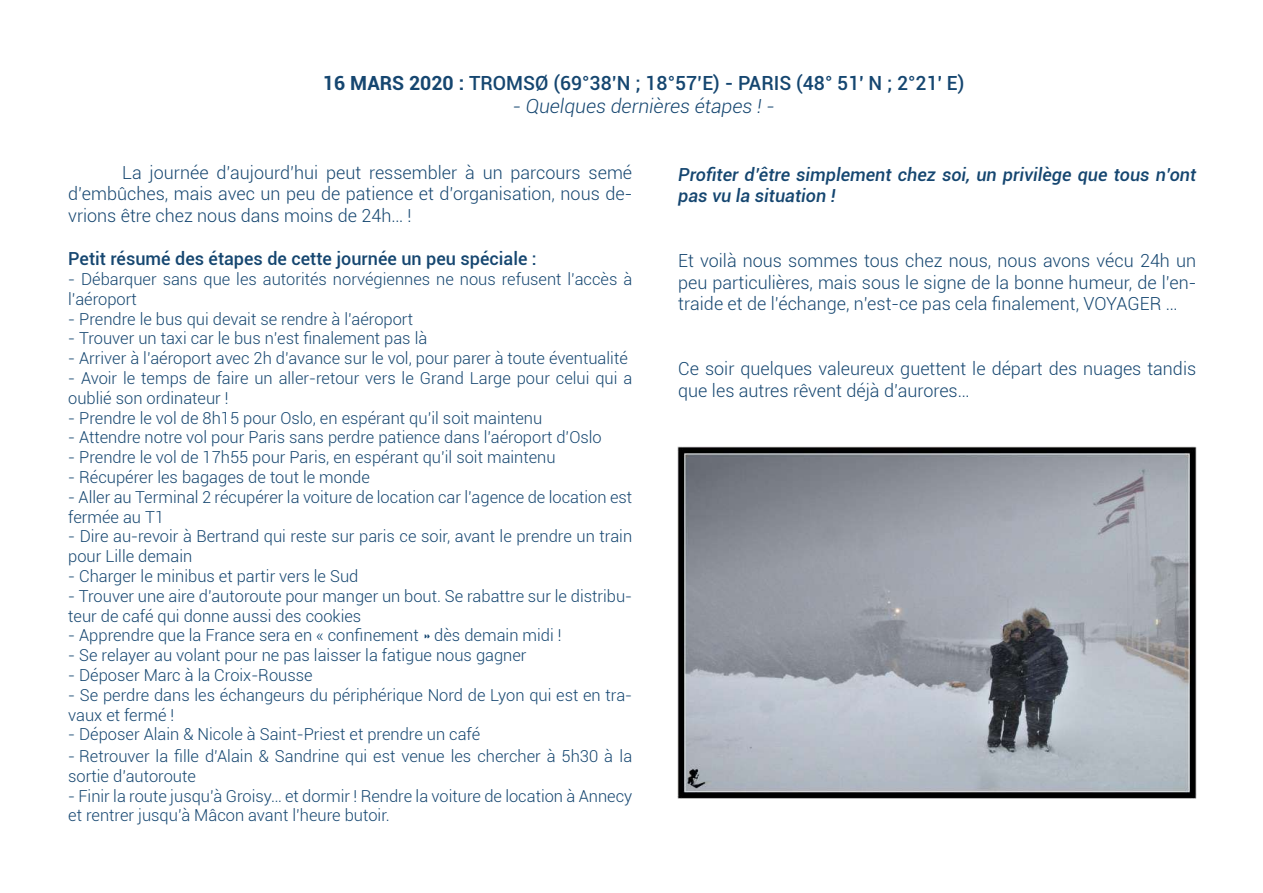
<style>
.page{position:relative;width:1263px;height:893px;background:#fff}
.page>*{position:absolute;margin:0;border:0;box-sizing:border-box;transform-origin:0 0}
.t1{font:500 19.5px "Roboto";color:#154670}
.t2{font:italic 300 19.5px "Roboto";color:#154670}
.t3{font:300 18px/21.6px "Roboto";color:#154670;text-align:justify}
.t4{font:italic 500 18px/21.6px "Roboto";color:#154670}
.t5{font:500 18px "Roboto";color:#154670}
.t6{font:300 16.5px/19.8px "Roboto";color:#154670}
.s1{font-weight:700}
</style>
<div class="page">
<img style="left:677px;top:447px;width:519px;height:351px">
<p class="t1" style="left:323px;top:69px;width:643px"><span class="s1">16 MARS 2020 :</span> TROMSØ (69°38’N ; 18°57’E) - PARIS (48° 51′ N ; 2°21′ E)</p>
<p class="t2" style="left:513px;top:92px;width:263px">- Quelques dernières étapes ! -</p>
<p class="t3" style="left:68px;top:161px;width:565px;text-indent:54px">La journée d’aujourd’hui peut ressembler à un parcours semé d’embûches, mais avec un peu de patience et d’organisation, nous de&shy;vrions être chez nous dans moins de 24h… !</p>
<p class="t5" style="left:68px;top:246px;width:470px">Petit résumé des étapes de cette journée un peu spéciale :</p>
<p class="t6" style="left:68px;top:269px;width:565px">- Débarquer sans que les autorités norvégiennes ne nous refusent l’accès à l’aéroport</p>
<p class="t6" style="left:68px;top:308px;width:346px">- Prendre le bus qui devait se rendre à l’aéroport</p>
<p class="t6" style="left:68px;top:328px;width:361px">- Trouver un taxi car le bus n’est finalement pas là</p>
<p class="t6" style="left:68px;top:348px;width:561px">- Arriver à l’aéroport avec 2h d’avance sur le vol, pour parer à toute éventualité</p>
<p class="t6" style="left:68px;top:368px;width:565px">- Avoir le temps de faire un aller-retour vers le Grand Large pour celui qui a oublié son ordinateur !</p>
<p class="t6" style="left:68px;top:407px;width:475px">- Prendre le vol de 8h15 pour Oslo, en espérant qu’il soit maintenu</p>
<p class="t6" style="left:68px;top:427px;width:535px">- Attendre notre vol pour Paris sans perdre patience dans l’aéroport d’Oslo</p>
<p class="t6" style="left:68px;top:447px;width:489px">- Prendre le vol de 17h55 pour Paris, en espérant qu’il soit maintenu</p>
<p class="t6" style="left:68px;top:467px;width:303px">- Récupérer les bagages de tout le monde</p>
<p class="t6" style="left:68px;top:487px;width:565px">- Aller au Terminal 2 récupérer la voiture de location car l’agence de location est fermée au T1</p>
<p class="t6" style="left:68px;top:526px;width:565px">- Dire au-revoir à Bertrand qui reste sur paris ce soir, avant le prendre un train pour Lille demain</p>
<p class="t6" style="left:68px;top:566px;width:292px">- Charger le minibus et partir vers le Sud</p>
<p class="t6" style="left:68px;top:586px;width:565px">- Trouver une aire d’autoroute pour manger un bout. Se rabattre sur le distribu&shy;teur de café qui donne aussi des cookies</p>
<p class="t6" style="left:68px;top:625px;width:495px">- Apprendre que la France sera en « confinement » dès demain midi !</p>
<p class="t6" style="left:68px;top:645px;width:460px">- Se relayer au volant pour ne pas laisser la fatigue nous gagner</p>
<p class="t6" style="left:68px;top:665px;width:246px">- Déposer Marc à la Croix-Rousse</p>
<p class="t6" style="left:68px;top:685px;width:565px">- Se perdre dans les échangeurs du périphérique Nord de Lyon qui est en tra&shy;vaux et fermé !</p>
<p class="t6" style="left:68px;top:723px;width:565px;line-height:21.6px">- Déposer Alain &amp; Nicole à Saint-Priest et prendre un café<br>-✓Retrouver la fille d’Alain &amp; Sandrine qui est venue les chercher à 5h30 à la</p>
<p class="t6" style="left:68px;top:766px;width:129px">sortie d’autoroute</p>
<p class="t6" style="left:68px;top:785px;width:565px">- Finir la route jusqu’à Groisy… et dormir ! Rendre la voiture de location à Annecy et rentrer jusqu’à Mâcon avant l’heure butoir.</p>
<p class="t4" style="left:678px;top:163px;width:519px">Profiter d’être simplement chez soi, un privilège que tous n’ont pas vu la situation !</p>
<p class="t3" style="left:678px;top:249px;width:519px">Et voilà nous sommes tous chez nous, nous avons vécu 24h un peu particulières, mais sous le signe de la bonne humeur, de l’en&shy;traide et de l’échange, n’est-ce pas cela finalement, VOYAGER …</p>
<p class="t3" style="left:678px;top:357px;width:519px">Ce soir quelques valeureux guettent le départ des nuages tandis que les autres rêvent déjà d’aurores…</p>
</div>
